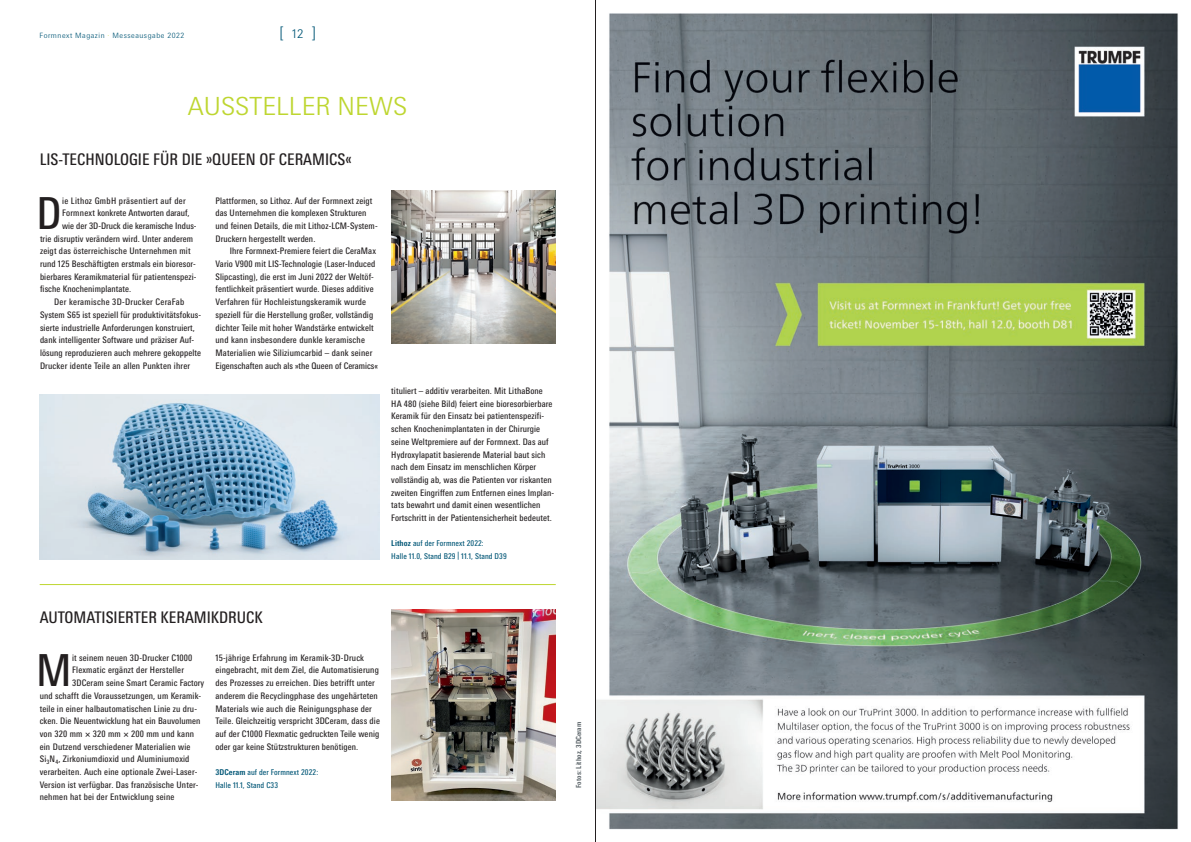
<style>
.page{position:relative;width:1191px;height:842px;background:#fff}
.page>*{position:absolute;margin:0;border:0;box-sizing:border-box;transform-origin:0 0}
.t1{font:condensed 44.1px "Messe Univers";color:#231f20}
.t2{font:300 25px "Messe Univers";color:#bed630}
.t3{font:condensed 16px "Messe Univers";color:#231f20}
.t4{font:300 16px "Messe Univers";color:#005676}
.t5{font:condensed 9px/12.7px "Messe Univers";letter-spacing:.01em;color:#231f20}
.t6{font:condensed 9px "Messe Univers";letter-spacing:.03em;color:#231f20}
.t7{font:condensed 8px/12.7px "Messe Univers";letter-spacing:.01em;color:#005676}
.t8{font:300 7.3px "Messe Univers";letter-spacing:.07em;color:#005676}
.t9{font:700 condensed 7px "Messe Univers";letter-spacing:.01em;color:#576065}
.s1{color:#bed630}
.s2{font-size:12px}
.s3{font-weight:700}
</style>
<div class="page">
<img style="left:40px;top:394px;width:340px;height:165px">
<img style="left:391px;top:191px;width:165px;height:152px">
<img style="left:391px;top:610px;width:165px;height:190px">
<img style="left:596px;top:13px;width:582px;height:817px">
<hr style="left:40px;top:584px;width:516px;height:1px;background:#bed630">
<hr style="left:595px;top:0;width:1px;height:842px;background:#231f20">
<p class="t8" style="left:40px;top:31px;width:146px">Formnext Magazin <span class="s1">·</span> Messeausgabe 2022</p>
<h3 class="t4" style="left:279px;top:23px;width:38px">[<span class="s2">12</span>]</h3>
<h2 class="t2" style="left:188px;top:90px;width:221px">AUSSTELLER NEWS</h2>
<h3 class="t3" style="left:40px;top:150px;width:313px">LIS-TECHNOLOGIE FÜR DIE »QUEEN OF CERAMICS«</h3>
<h1 class="t1" style="left:37px;top:186px;width:27px">D</h1>
<p class="t6" style="left:62px;top:195px;width:125px">ie Lithoz GmbH präsentiert auf der</p>
<p class="t5" style="left:62px;top:206px;width:129px">Formnext konkrete Antworten darauf,</p>
<p class="t5" style="left:62px;top:219px;width:135px">wie der 3D-Druck die keramische Indus-</p>
<p class="t5" style="left:40px;top:232px;width:155px">trie disruptiv verändern wird. Unter anderem</p>
<p class="t5" style="left:40px;top:245px;width:152px">zeigt das österreichische Unternehmen mit</p>
<p class="t5" style="left:40px;top:257px;width:157px">rund 125 Beschäftigten erstmals ein bioresor-</p>
<p class="t5" style="left:40px;top:270px;width:157px">bierbares Keramikmaterial für patientenspezi-</p>
<p class="t5" style="left:40px;top:283px;width:93px">fische Knochenimplantate.</p>
<p class="t6" style="left:54px;top:296px;width:132px">Der keramische 3D-Drucker CeraFab</p>
<p class="t5" style="left:40px;top:308px;width:163px">System S65 ist speziell für produktivitätsfokus-</p>
<p class="t5" style="left:40px;top:321px;width:157px">sierte industrielle Anforderungen konstruiert,</p>
<p class="t5" style="left:40px;top:333px;width:155px">dank intelligenter Software und präziser Auf-</p>
<p class="t5" style="left:40px;top:346px;width:163px">lösung reproduzieren auch mehrere gekoppelte</p>
<p class="t5" style="left:40px;top:359px;width:152px">Drucker idente Teile an allen Punkten ihrer</p>
<p class="t5" style="left:215px;top:194px;width:164px">Plattformen, so Lithoz. Auf der Formnext zeigt das Unternehmen die komplexen Strukturen und feinen Details, die mit Lithoz-LCM-System-Druckern hergestellt werden.</p>
<p class="t5" style="left:215px;top:245px;width:164px;text-indent:14px">Ihre Formnext-Premiere feiert die CeraMax Vario V900 mit LIS-Technologie (Laser-Induced Slipcasting), die erst im Juni 2022 der Weltöf&shy;fentlichkeit präsentiert wurde. Dieses additive Verfahren für Hochleistungskeramik wurde speziell für die Herstellung großer, vollständig dichter Teile mit hoher Wandstärke entwickelt und kann insbesondere dunkle keramische Materialien wie Siliziumcarbid – dank seiner Eigenschaften auch als »the Queen of Ceramics«</p>
<p class="t5" style="left:391px;top:384px;width:164px">tituliert – additiv verarbeiten. Mit LithaBone HA 480 (siehe Bild) feiert eine bioresorbierbare Keramik für den Einsatz bei patientenspezifi&shy;schen Knochenimplantaten in der Chirurgie seine Weltpremiere auf der Formnext. Das auf Hydroxylapatit basierende Material baut sich nach dem Einsatz im menschlichen Körper vollständig ab, was die Patienten vor riskanten zweiten Eingriffen zum Entfernen eines Implan&shy;tats bewahrt und damit einen wesentlichen Fortschritt in der Patientensicherheit bedeutet.</p>
<p class="t7" style="left:391px;top:537px;width:117px"><span class="s3">Lithoz</span> auf der Formnext 2022:<br>Halle 11.0, Stand B29 | 11.1, Stand D39</p>
<h3 class="t3" style="left:40px;top:607px;width:225px">AUTOMATISIERTER KERAMIKDRUCK</h3>
<h1 class="t1" style="left:36px;top:643px;width:37px">M</h1>
<p class="t5" style="left:72px;top:651px;width:122px">it seinem neuen 3D-Drucker C1000</p>
<p class="t5" style="left:72px;top:664px;width:113px">Flexmatic ergänzt der Hersteller</p>
<p class="t5" style="left:72px;top:676px;width:133px">3DCeram seine Smart Ceramic Factory</p>
<p class="t5" style="left:40px;top:689px;width:163px">und schafft die Voraussetzungen, um Keramik-</p>
<p class="t5" style="left:40px;top:702px;width:159px">teile in einer halbautomatischen Linie zu dru-</p>
<p class="t5" style="left:40px;top:714px;width:162px">cken. Die Neuentwicklung hat ein Bauvolumen</p>
<p class="t5" style="left:40px;top:727px;width:156px">von 320 mm × 320 mm × 200 mm und kann</p>
<p class="t5" style="left:40px;top:740px;width:152px">ein Dutzend verschiedener Materialien wie</p>
<p class="t5" style="left:40px;top:753px;width:151px">Si<sub>3</sub>N<sub>4</sub>, Zirkoniumdioxid und Aluminiumoxid</p>
<p class="t5" style="left:40px;top:765px;width:159px">verarbeiten. Auch eine optionale Zwei-Laser-</p>
<p class="t5" style="left:40px;top:778px;width:160px">Version ist verfügbar. Das französische Unter-</p>
<p class="t5" style="left:40px;top:791px;width:136px">nehmen hat bei der Entwicklung seine</p>
<p class="t5" style="left:215px;top:651px;width:166px">15-jährige Erfahrung im Keramik-3D-Druck eingebracht, mit dem Ziel, die Automatisierung des Prozesses zu erreichen. Dies betrifft unter anderem die Recyclingphase des ungehärteten Materials wie auch die Reinigungsphase der Teile. Gleichzeitig verspricht 3DCeram, dass die auf der C1000 Flexmatic gedruckten Teile wenig oder gar keine Stützstrukturen benötigen.</p>
<p class="t7" style="left:215px;top:766px;width:104px"><span class="s3">3DCeram</span> auf der Formnext 2022:<br>Halle 11.1, Stand C33</p>
<p class="t9" style="left:574px;top:788px;width:67px;rotate:-90deg">Fotos: Lithoz, 3DCeram</p>
</div>
